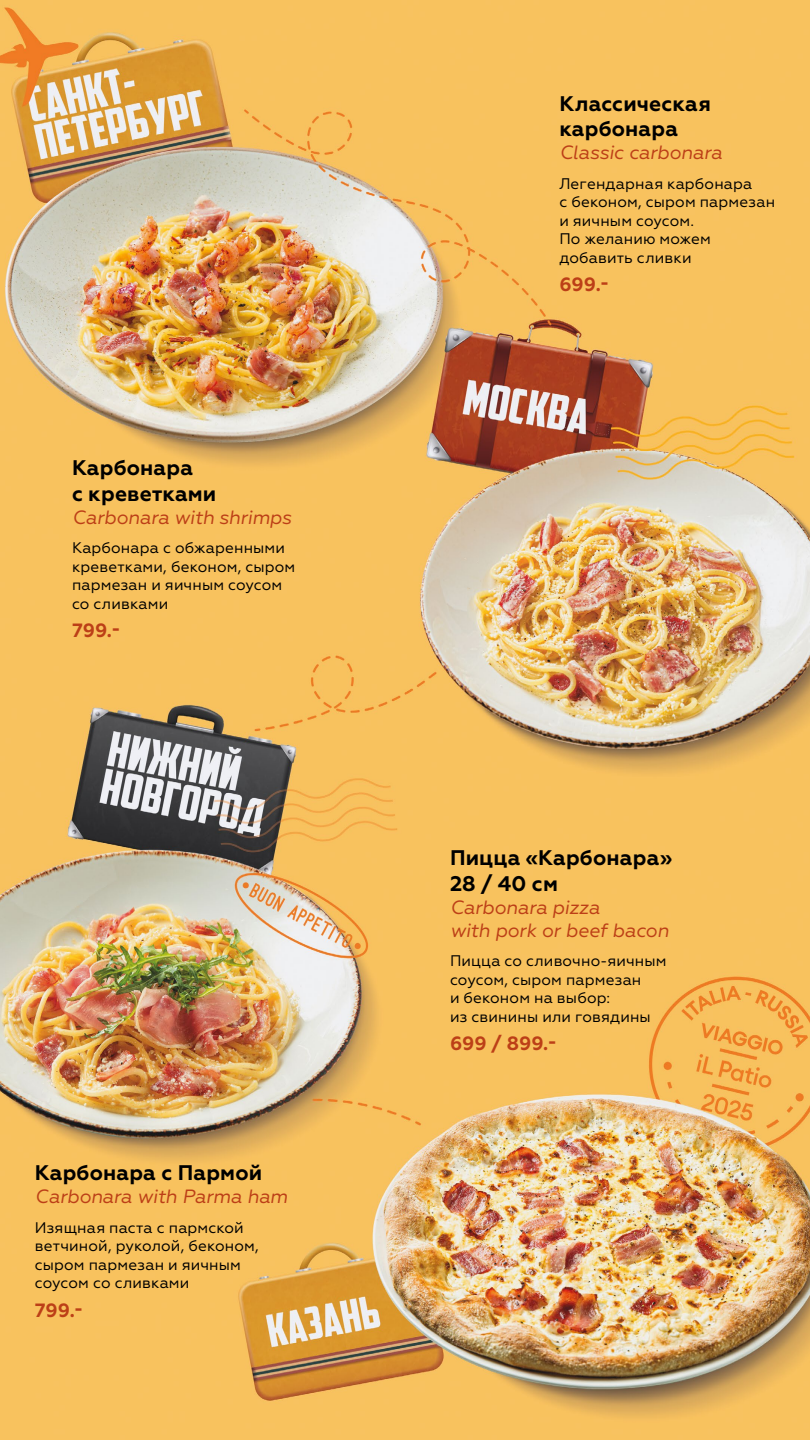
<style>
.page{position:relative;width:810px;height:1440px;background:#fff}
.page>*{position:absolute;margin:0;border:0;box-sizing:border-box;transform-origin:0 0}
.t1{font:700 21.15px/25.3px "Geometria";letter-spacing:.01em;color:#000}
.t2{font:italic 19.2px/23.1px "Geometria";letter-spacing:-.01em;color:#bc3f17}
.t3{font:700 19.2px "Geometria";color:#bc3f17}
.t4{font:15.38px/18.5px "Geometria";letter-spacing:.01em;color:#000}
</style>
<div class="page">
<img style="left:0;top:0;width:810px;height:1440px">
<h1 class="t1" style="left:72px;top:456px;width:146px">Карбонара<br>с креветками</h1>
<p class="t2" style="left:72px;top:506px;width:221px">Carbonara with shrimps</p>
<p class="t4" style="left:72px;top:539px;width:225px">Карбонара с обжаренными креветками, беконом, сыром пармезан и яичным соусом со сливками</p>
<p class="t3" style="left:72px;top:619px;width:50px">799.-</p>
<h1 class="t1" style="left:35px;top:1161px;width:229px">Карбонара с Пармой</h1>
<p class="t2" style="left:35px;top:1185px;width:254px">Carbonara with Parma ham</p>
<p class="t4" style="left:35px;top:1218px;width:225px">Изящная паста с пармской ветчиной, руколой, беконом, сыром пармезан и яичным соусом со сливками</p>
<p class="t3" style="left:35px;top:1299px;width:50px">799.-</p>
<h1 class="t1" style="left:559px;top:91px;width:153px">Классическая карбонара</h1>
<p class="t2" style="left:559px;top:141px;width:164px">Classic carbonara</p>
<p class="t4" style="left:559px;top:174px;width:217px">Легендарная карбонара<br>с беконом, сыром пармезан и яичным соусом.<br>По желанию можем добавить сливки</p>
<p class="t3" style="left:559px;top:273px;width:52px">699.-</p>
<h1 class="t1" style="left:450px;top:846px;width:224px">Пицца «Карбонара»<br>28 / 40 см</h1>
<p class="t2" style="left:450px;top:896px;width:220px">Carbonara pizza<br>with pork or beef bacon</p>
<p class="t4" style="left:450px;top:952px;width:218px">Пицца со сливочно-яичным соусом, сыром пармезан<br>и беконом на выбор:<br>из свинины или говядины</p>
<p class="t3" style="left:450px;top:1032px;width:109px">699 / 899.-</p>
</div>
